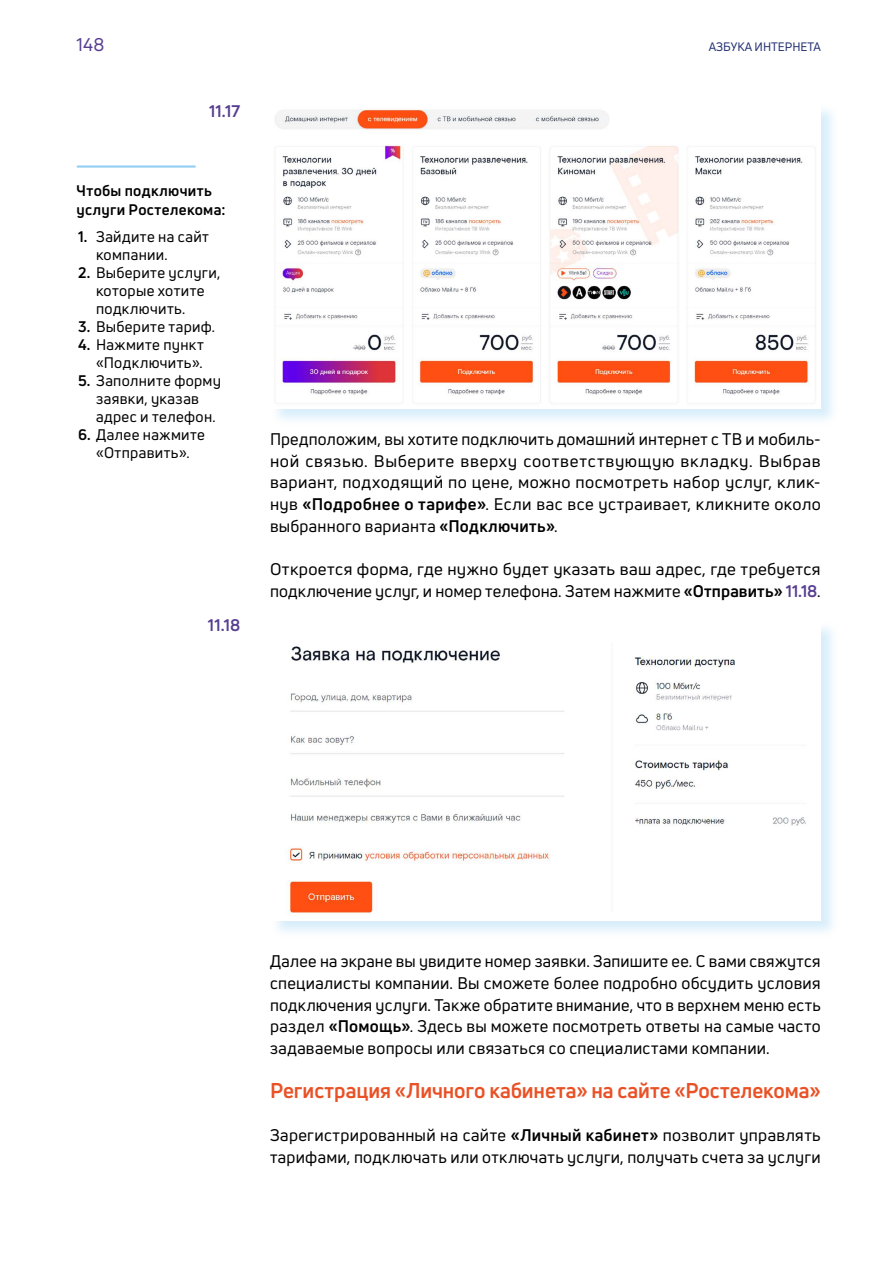
<style>
.page{position:relative;width:893px;height:1263px;background:#fff}
.page>*{position:absolute;margin:0;border:0;box-sizing:border-box;transform-origin:0 0}
.t1{font:700 21px "Uni Neue";letter-spacing:-.005em;color:#e95126}
.t2{font:18px "Uni Neue";color:#573e91}
.t3{font:16.5px/21.8px "Uni Neue";letter-spacing:.02em;color:#000;text-align:justify}
.t4{font:700 16.5px "Uni Neue";letter-spacing:.01em;color:#573e91}
.t5{font:15px/18px "Uni Neue";letter-spacing:.025em;color:#000}
.t6{font:700 15px/19.5px "Uni Neue";letter-spacing:.02em;color:#000}
.t7{font:12px "Uni Neue";color:#243072}
.s1{font-weight:700}
.s2{font-weight:700;color:#573e91}
</style>
<div class="page">
<div style="left:270px;top:103px;width:570px;height:323px;background:#91cff3;opacity:.35"></div>
<img style="left:270px;top:104px;width:551px;height:305px">
<div style="left:270px;top:621px;width:570px;height:317px;background:#91cff3;opacity:.35"></div>
<img style="left:270px;top:622px;width:551px;height:299px">
<hr style="left:78px;top:165px;width:117px;height:3px;background:#91cff3">
<p class="t2" style="left:77px;top:33px;width:29px">148</p>
<p class="t7" style="left:709px;top:39px;width:114px">АЗБУКА ИНТЕРНЕТА</p>
<p class="t4" style="left:209px;top:100px;width:33px">11.17</p>
<p class="t6" style="left:77px;top:180px;width:151px">Чтобы подключить услуги Ростелекома:</p>
<p class="t5" style="left:96px;top:227px;width:114px;text-indent:-18px"><span class="s1">1.</span> Зайдите на сайт компании.</p>
<p class="t5" style="left:96px;top:263px;width:126px;text-indent:-18px"><span class="s1">2.</span> Выберите услуги, которые хотите подключить.</p>
<p class="t5" style="left:78px;top:317px;width:139px"><span class="s1">3.</span> Выберите тариф.</p>
<p class="t5" style="left:78px;top:335px;width:127px;text-align:right"><span class="s1">4.</span> Нажмите пункт «Подключить».</p>
<p class="t5" style="left:96px;top:371px;width:126px;text-indent:-18px"><span class="s1">5.</span> Заполните форму заявки, указав адрес и телефон.</p>
<p class="t5" style="left:78px;top:425px;width:128px;text-align:center"><span class="s1">6.</span> Далее нажмите «Отправить».</p>
<p class="t4" style="left:208px;top:615px;width:34px">11.18</p>
<p class="t3" style="left:270px;top:428px;width:552px">Предположим, вы хотите подключить домашний интернет с ТВ и мобиль&shy;ной связью. Выберите вверху соответствующую вкладку. Выбрав вариант, подходящий по цене, можно посмотреть набор услуг, клик&shy;нув <span class="s1">«Подробнее о тарифе»</span>. Если вас все устраивает, кликните около выбранного варианта <span class="s1">«Подключить»</span>.</p>
<p class="t3" style="left:270px;top:558px;width:552px">Откроется форма, где нужно будет указать ваш адрес, где требуется подключение услуг, и номер телефона. Затем нажмите <span class="s1">«Отправить»</span> <span class="s2">11.18</span>.</p>
<p class="t3" style="left:270px;top:950px;width:552px">Далее на экране вы увидите номер заявки. Запишите ее. С вами свяжутся специалисты компании. Вы сможете более подробно обсудить условия подключения услуги. Также обратите внимание, что в верхнем меню есть раздел <span class="s1">«Помощь»</span>. Здесь вы можете посмотреть ответы на самые часто задаваемые вопросы или связаться со специалистами компании.</p>
<p class="t1" style="left:270px;top:1077px;width:552px">Регистрация «Личного кабинета» на сайте «Ростелекома»</p>
<p class="t3" style="left:270px;top:1124px;width:552px">Зарегистрированный на сайте <span class="s1">«Личный кабинет»</span> позволит управлять тарифами, подключать или отключать услуги, получать счета за услуги</p>
</div>
